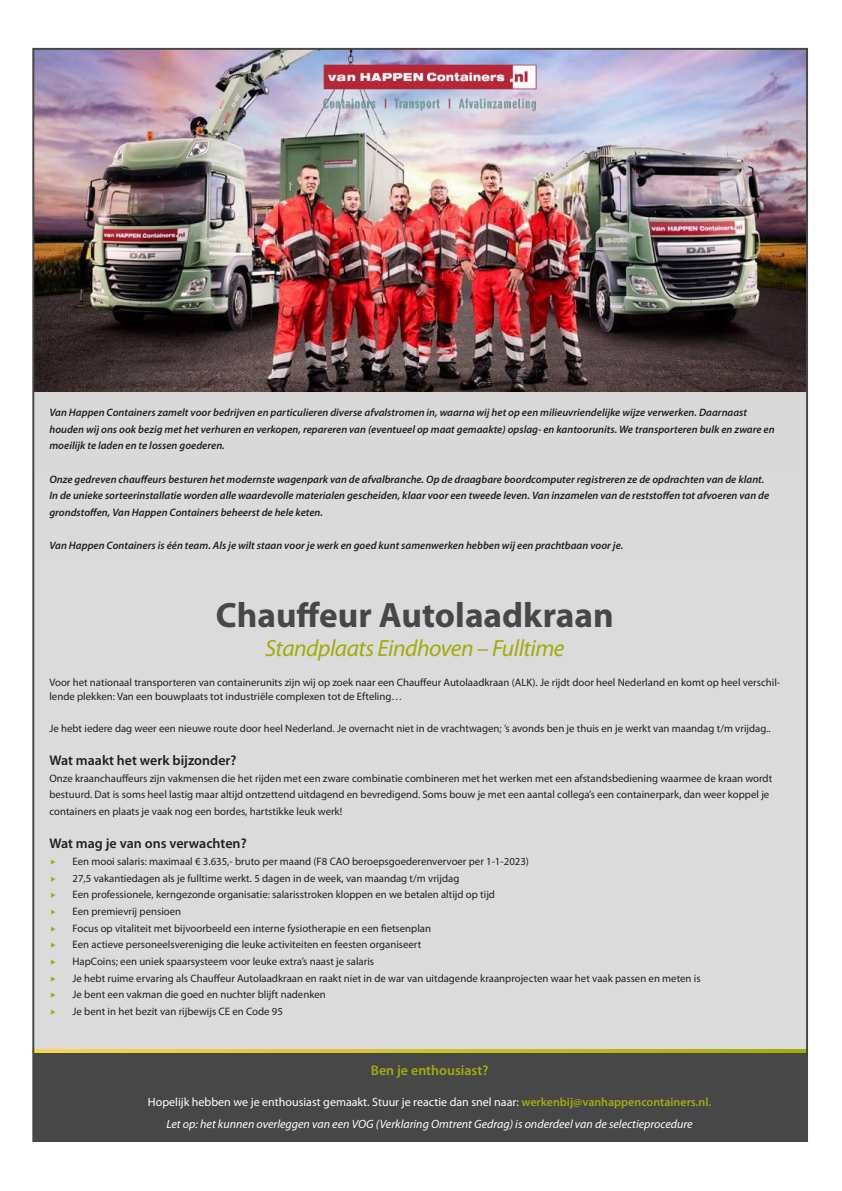
<style>
.page{position:relative;width:842px;height:1191px;background:#fff}
.page>*{position:absolute;margin:0;border:0;box-sizing:border-box;transform-origin:0 0}
.t1{font:700 35.3px "Myriad Pro";color:#474747}
.t2{font:italic 23.5px "Myriad Pro";letter-spacing:-.02em;color:#a3ab0a}
.t3{font:600 14px "Myriad Pro";color:#231f20}
.t4{font:600 14px "Myriad Pro";color:#a3ab0a}
.t5{font:12px "Myriad Pro";color:#fff}
.t6{font:italic 12px "Myriad Pro";color:#fff}
.t7{font:10.8px/16.7px "Myriad Pro";color:#231f20}
.t8{font:italic 600 10.8px/16.7px "Myriad Pro";color:#231f20}
.s1{font-weight:600;color:#a3ab0a}
</style>
<div class="page">
<div style="left:35px;top:391px;width:770px;height:658px;background:#dbdbdb"></div>
<img style="left:35px;top:51px;width:770px;height:340px">
<svg style="left:35px;top:1049px;width:770px;height:3px;background:#cec02d"></svg>
<div style="left:33px;top:1052px;width:775px;height:89px;background:#474747"></div>
<img style="left:322px;top:64px;width:215px;height:47px">
<svg style="left:51px;top:859px;width:4px;height:5px"></svg>
<svg style="left:51px;top:876px;width:4px;height:5px"></svg>
<svg style="left:51px;top:893px;width:4px;height:5px"></svg>
<svg style="left:51px;top:909px;width:4px;height:5px"></svg>
<svg style="left:51px;top:926px;width:4px;height:5px"></svg>
<svg style="left:51px;top:943px;width:4px;height:5px"></svg>
<svg style="left:51px;top:959px;width:4px;height:5px"></svg>
<svg style="left:51px;top:976px;width:4px;height:5px"></svg>
<svg style="left:51px;top:993px;width:4px;height:5px"></svg>
<svg style="left:51px;top:1009px;width:4px;height:5px"></svg>
<p class="t8" style="left:49px;top:404px;width:727px">Van Happen Containers zamelt voor bedrijven en particulieren diverse afvalstromen in, waarna wij het op een milieuvriendelijke wijze verwerken. Daarnaast houden wij ons ook bezig met het verhuren en verkopen, repareren van (eventueel op maat gemaakte) opslag- en kantoorunits. We transporteren bulk en zware en moeilijk te laden en te lossen goederen.</p>
<p class="t8" style="left:49px;top:470px;width:721px">Onze gedreven chauffeurs besturen het modernste wagenpark van de afvalbranche. Op de draagbare boordcomputer registreren ze de opdrachten van de klant.<br>In de unieke sorteerinstallatie worden alle waardevolle materialen gescheiden, klaar voor een tweede leven. Van inzamelen van de reststoffen tot afvoeren van de grondstoffen, Van Happen Containers beheerst de hele keten.</p>
<p class="t8" style="left:49px;top:537px;width:575px">Van Happen Containers is één team. Als je wilt staan voor je werk en goed kunt samenwerken hebben wij een prachtbaan voor je.</p>
<p class="t1" style="left:216px;top:592px;width:399px">Chauffeur Autolaadkraan</p>
<p class="t2" style="left:265px;top:634px;width:301px">Standplaats Eindhoven – Fulltime</p>
<p class="t7" style="left:49px;top:674px;width:732px;line-height:14.7px">Voor het nationaal transporteren van containerunits zijn wij op zoek naar een Chauffeur Autolaadkraan (ALK). Je rijdt door heel Nederland en komt op heel verschil&shy;lende plekken: Van een bouwplaats tot industriële complexen tot de Efteling…</p>
<p class="t7" style="left:49px;top:719px;width:723px">Je hebt iedere dag weer een nieuwe route door heel Nederland. Je overnacht niet in de vrachtwagen; ’s avonds ben je thuis en je werkt van maandag t/m vrijdag..</p>
<p class="t3" style="left:49px;top:751px;width:189px">Wat maakt het werk bijzonder?</p>
<p class="t7" style="left:49px;top:769px;width:724px">Onze kraanchauffeurs zijn vakmensen die het rijden met een zware combinatie combineren met het werken met een afstandsbediening waarmee de kraan wordt bestuurd. Dat is soms heel lastig maar altijd ontzettend uitdagend en bevredigend. Soms bouw je met een aantal collega’s een containerpark, dan weer koppel je containers en plaats je vaak nog een bordes, hartstikke leuk werk!</p>
<p class="t3" style="left:49px;top:834px;width:199px">Wat mag je van ons verwachten?</p>
<p class="t7" style="left:73px;top:853px;width:458px">Een mooi salaris: maximaal € 3.635,- bruto per maand (F8 CAO beroepsgoederenvervoer per 1-1-2023)</p>
<p class="t7" style="left:73px;top:869px;width:388px">27,5 vakantiedagen als je fulltime werkt. 5 dagen in de week, van maandag t/m vrijdag</p>
<p class="t7" style="left:73px;top:886px;width:424px">Een professionele, kerngezonde organisatie: salarisstroken kloppen en we betalen altijd op tijd</p>
<p class="t7" style="left:73px;top:903px;width:110px">Een premievrij pensioen</p>
<p class="t7" style="left:73px;top:919px;width:360px">Focus op vitaliteit met bijvoorbeeld een interne fysiotherapie en een fietsenplan</p>
<p class="t7" style="left:73px;top:936px;width:350px">Een actieve personeelsvereniging die leuke activiteiten en feesten organiseert</p>
<p class="t7" style="left:73px;top:953px;width:303px">HapCoins; een uniek spaarsysteem voor leuke extra’s naast je salaris</p>
<p class="t7" style="left:73px;top:969px;width:630px">Je hebt ruime ervaring als Chauffeur Autolaadkraan en raakt niet in de war van uitdagende kraanprojecten waar het vaak passen en meten is</p>
<p class="t7" style="left:73px;top:986px;width:255px">Je bent een vakman die goed en nuchter blijft nadenken</p>
<p class="t7" style="left:73px;top:1003px;width:212px">Je bent in het bezit van rijbewijs CE en Code 95</p>
<p class="t4" style="left:371px;top:1061px;width:119px">Ben je enthousiast?</p>
<p class="t5" style="left:148px;top:1094px;width:565px">Hopelijk hebben we je enthousiast gemaakt. Stuur je reactie dan snel naar: <span class="s1">werkenbij@vanhappencontainers.nl.</span></p>
<p class="t6" style="left:167px;top:1116px;width:528px">Let op: het kunnen overleggen van een VOG (Verklaring Omtrent Gedrag) is onderdeel van de selectieprocedure</p>
</div>
